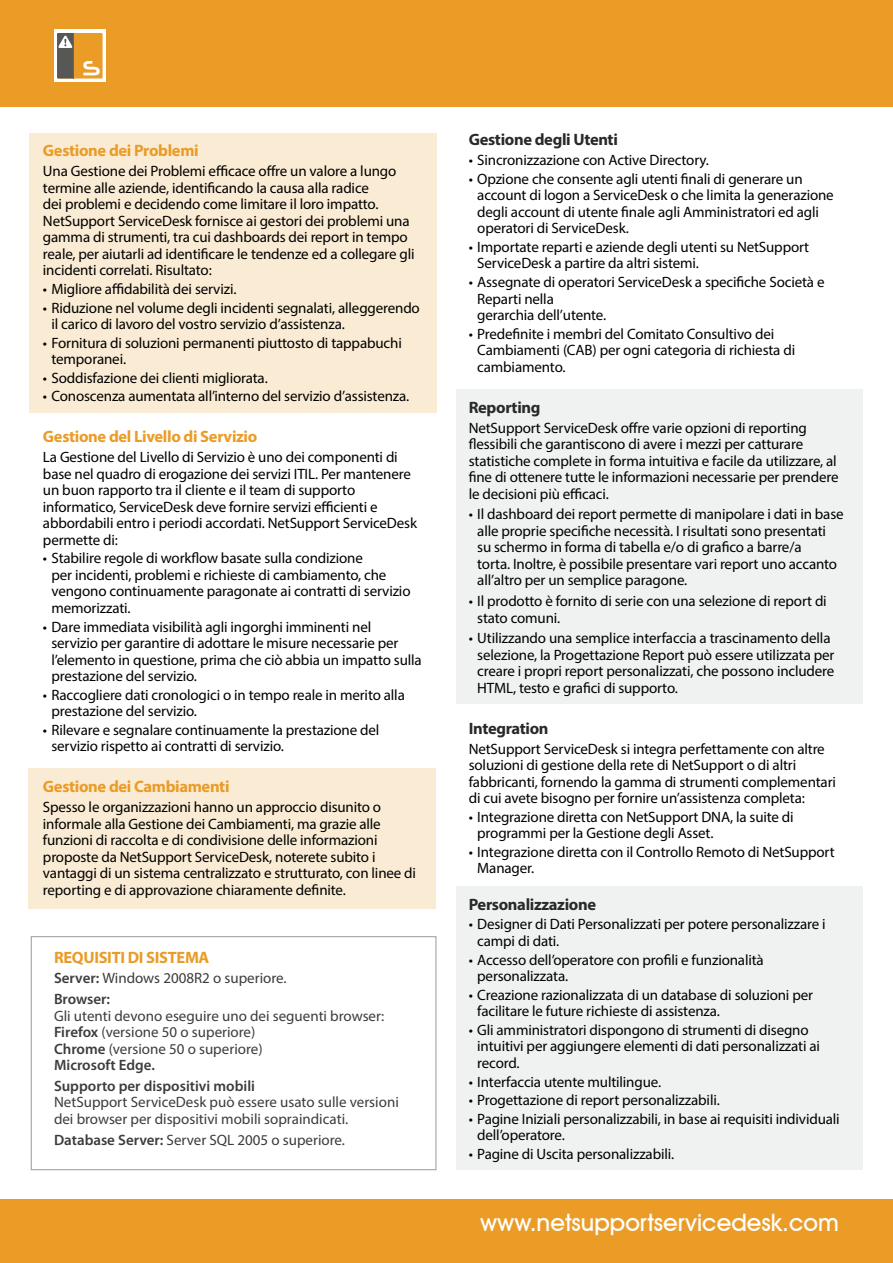
<style>
.page{position:relative;width:893px;height:1263px;background:#fff}
.page>*{position:absolute;margin:0;border:0;box-sizing:border-box;transform-origin:0 0}
.t1{font:500 24px "Avant Garde IT Cby BT";color:#fff}
.t2{font:700 16.5px "Myriad Pro";letter-spacing:-.02em;color:#ea9c27}
.t3{font:700 16.5px "Myriad Pro";letter-spacing:-.02em;color:#282a2a}
.t4{font:15px/16.5px "Myriad Pro";letter-spacing:-.01em;color:#000}
.t5{font:15px/16.5px "Myriad Pro";color:#3c3c3b}
.t6{font:600 15px "Myriad Pro";color:#3c3c3b}
.s1{font-weight:600}
</style>
<div class="page">
<div style="left:0;top:0;width:893px;height:106px;background:#ea9c27"></div>
<div style="left:0;top:1199px;width:893px;height:64px;background:#ea9c27"></div>
<div style="left:54px;top:30px;width:52px;height:52px;background:#fff"></div>
<div style="left:57px;top:33px;width:46px;height:46px;background:#ea9c27"></div>
<hr style="left:74px;top:33px;width:1px;height:46px;background:#646463">
<svg style="left:57px;top:33px;width:17px;height:46px"></svg>
<svg style="left:83px;top:61px;width:17px;height:14px"></svg>
<div style="left:456px;top:886px;width:407px;height:284px;background:#f0f2f1"></div>
<div style="left:29px;top:133px;width:408px;height:279px;background:#faebd4"></div>
<div style="left:31px;top:936px;width:405px;height:234px;border:1px solid #999"></div>
<div style="left:456px;top:389px;width:407px;height:315px;background:#f0f2f1"></div>
<div style="left:29px;top:769px;width:407px;height:140px;background:#faebd4"></div>
<p class="t2" style="left:43px;top:140px;width:157px">Gestione dei Problemi</p>
<p class="t4" style="left:43px;top:163px;width:373px">Una Gestione dei Problemi efficace offre un valore a lungo termine alle aziende, identificando la causa alla radice<br>dei problemi e decidendo come limitare il loro impatto.<br>NetSupport ServiceDesk fornisce ai gestori dei problemi una gamma di strumenti, tra cui dashboards dei report in tempo reale, per aiutarli ad identificare le tendenze ed a collegare gli incidenti correlati. Risultato:</p>
<p class="t4" style="left:43px;top:280px;width:195px">• Migliore affidabilità dei servizi.</p>
<p class="t4" style="left:51px;top:299px;width:370px;text-indent:-9px">• Riduzione nel volume degli incidenti segnalati, alleggerendo il carico di lavoro del vostro servizio d’assistenza.</p>
<p class="t4" style="left:51px;top:334px;width:352px;text-indent:-9px">• Fornitura di soluzioni permanenti piuttosto di tappabuchi temporanei.</p>
<p class="t4" style="left:43px;top:369px;width:226px">• Soddisfazione dei clienti migliorata.</p>
<p class="t4" style="left:43px;top:388px;width:368px">• Conoscenza aumentata all’interno del servizio d’assistenza.</p>
<p class="t2" style="left:43px;top:426px;width:216px">Gestione del Livello di Servizio</p>
<p class="t4" style="left:43px;top:449px;width:376px">La Gestione del Livello di Servizio è uno dei componenti di base nel quadro di erogazione dei servizi ITIL. Per mantenere un buon rapporto tra il cliente e il team di supporto informatico, ServiceDesk deve fornire servizi efficienti e abbordabili entro i periodi accordati. NetSupport ServiceDesk permette di:</p>
<p class="t4" style="left:51px;top:550px;width:361px;text-indent:-9px">• Stabilire regole di workflow basate sulla condizione<br>per incidenti, problemi e richieste di cambiamento, che vengono continuamente paragonate ai contratti di servizio memorizzati.</p>
<p class="t4" style="left:51px;top:618px;width:372px;text-indent:-9px">• Dare immediata visibilità agli ingorghi imminenti nel<br>servizio per garantire di adottare le misure necessarie per l’elemento in questione, prima che ciò abbia un impatto sulla prestazione del servizio.</p>
<p class="t4" style="left:51px;top:686px;width:355px;text-indent:-9px">• Raccogliere dati cronologici o in tempo reale in merito alla prestazione del servizio.</p>
<p class="t4" style="left:51px;top:721px;width:329px;text-indent:-9px">• Rilevare e segnalare continuamente la prestazione del servizio rispetto ai contratti di servizio.</p>
<p class="t2" style="left:43px;top:776px;width:188px">Gestione dei Cambiamenti</p>
<p class="t4" style="left:43px;top:799px;width:375px">Spesso le organizzazioni hanno un approccio disunito o informale alla Gestione dei Cambiamenti, ma grazie alle funzioni di raccolta e di condivisione delle informazioni proposte da NetSupport ServiceDesk, noterete subito i vantaggi di un sistema centralizzato e strutturato, con linee di reporting e di approvazione chiaramente definite.</p>
<p class="t2" style="left:54px;top:947px;width:157px">REQUISITI DI SISTEMA</p>
<p class="t5" style="left:54px;top:968px;width:234px;line-height:20.7px"><span class="s1">Server:</span> Windows 2008R2 o superiore.<br><span class="s1">Browser:</span></p>
<p class="t5" style="left:54px;top:1007px;width:332px">Gli utenti devono eseguire uno dei seguenti browser:<br><span class="s1">Firefox</span> (versione 50 o superiore)<br><span class="s1">Chrome</span> (versione 50 o superiore)<br><span class="s1">Microsoft Edge.</span></p>
<p class="t6" style="left:54px;top:1076px;width:203px">Supporto per dispositivi mobili</p>
<p class="t5" style="left:54px;top:1094px;width:346px">NetSupport ServiceDesk può essere usato sulle versioni dei browser per dispositivi mobili sopraindicati.</p>
<p class="t5" style="left:54px;top:1131px;width:293px"><span class="s1">Database Server:</span> Server SQL 2005 o superiore.</p>
<p class="t3" style="left:469px;top:129px;width:151px">Gestione degli Utenti</p>
<p class="t4" style="left:469px;top:152px;width:242px">• Sincronizzazione con Active Directory.</p>
<p class="t4" style="left:477px;top:170px;width:358px;text-indent:-9px">• Opzione che consente agli utenti finali di generare un account di logon a ServiceDesk o che limita la generazione degli account di utente finale agli Amministratori ed agli operatori di ServiceDesk.</p>
<p class="t4" style="left:477px;top:238px;width:333px;text-indent:-9px">• Importate reparti e aziende degli utenti su NetSupport<br>ServiceDesk a partire da altri sistemi.</p>
<p class="t4" style="left:477px;top:274px;width:349px;text-indent:-9px">• Assegnate di operatori ServiceDesk a specifiche Società e<br>Reparti nella<br>gerarchia dell’utente.</p>
<p class="t4" style="left:477px;top:325px;width:319px;text-indent:-9px">• Predefinite i membri del Comitato Consultivo dei<br>Cambiamenti (CAB) per ogni categoria di richiesta di cambiamento.</p>
<p class="t3" style="left:469px;top:396px;width:73px">Reporting</p>
<p class="t4" style="left:469px;top:419px;width:371px">NetSupport ServiceDesk offre varie opzioni di reporting flessibili che garantiscono di avere i mezzi per catturare statistiche complete in forma intuitiva e facile da utilizzare, al fine di ottenere tutte le informazioni necessarie per prendere le decisioni più efficaci.</p>
<p class="t4" style="left:477px;top:506px;width:368px;text-indent:-9px">• Il dashboard dei report permette di manipolare i dati in base alle proprie specifiche necessità. I risultati sono presentati su schermo in forma di tabella e/o di grafico a barre/a<br>torta. Inoltre, è possibile presentare vari report uno accanto all’altro per un semplice paragone.</p>
<p class="t4" style="left:477px;top:592px;width:351px;text-indent:-9px">• Il prodotto è fornito di serie con una selezione di report di stato comuni.</p>
<p class="t4" style="left:477px;top:630px;width:359px;text-indent:-9px">• Utilizzando una semplice interfaccia a trascinamento della selezione, la Progettazione Report può essere utilizzata per creare i propri report personalizzati, che possono includere HTML, testo e grafici di supporto.</p>
<p class="t3" style="left:469px;top:717px;width:81px">Integration</p>
<p class="t4" style="left:469px;top:740px;width:369px">NetSupport ServiceDesk si integra perfettamente con altre soluzioni di gestione della rete di NetSupport o di altri fabbricanti, fornendo la gamma di strumenti complementari di cui avete bisogno per fornire un’assistenza completa:</p>
<p class="t4" style="left:477px;top:808px;width:318px;text-indent:-9px">• Integrazione diretta con NetSupport DNA, la suite di programmi per la Gestione degli Asset.</p>
<p class="t4" style="left:477px;top:843px;width:359px;text-indent:-9px">• Integrazione diretta con il Controllo Remoto di NetSupport<br>Manager.</p>
<p class="t3" style="left:469px;top:893px;width:129px">Personalizzazione</p>
<p class="t4" style="left:477px;top:916px;width:350px;text-indent:-9px">• Designer di Dati Personalizzati per potere personalizzare i campi di dati.</p>
<p class="t4" style="left:477px;top:951px;width:288px;text-indent:-9px">• Accesso dell’operatore con profili e funzionalità personalizzata.</p>
<p class="t4" style="left:477px;top:986px;width:337px;text-indent:-9px">• Creazione razionalizzata di un database di soluzioni per facilitare le future richieste di assistenza.</p>
<p class="t4" style="left:477px;top:1021px;width:344px;text-indent:-9px">• Gli amministratori dispongono di strumenti di disegno intuitivi per aggiungere elementi di dati personalizzati ai record.</p>
<p class="t4" style="left:469px;top:1073px;width:194px">• Interfaccia utente multilingue.</p>
<p class="t4" style="left:469px;top:1092px;width:253px">• Progettazione di report personalizzabili.</p>
<p class="t4" style="left:477px;top:1110px;width:364px;text-indent:-9px">• Pagine Iniziali personalizzabili, in base ai requisiti individuali dell’operatore.</p>
<p class="t4" style="left:469px;top:1145px;width:207px">• Pagine di Uscita personalizzabili.</p>
<h1 class="t1" style="left:480px;top:1208px;width:360px">www.netsupportservicedesk.com</h1>
</div>
